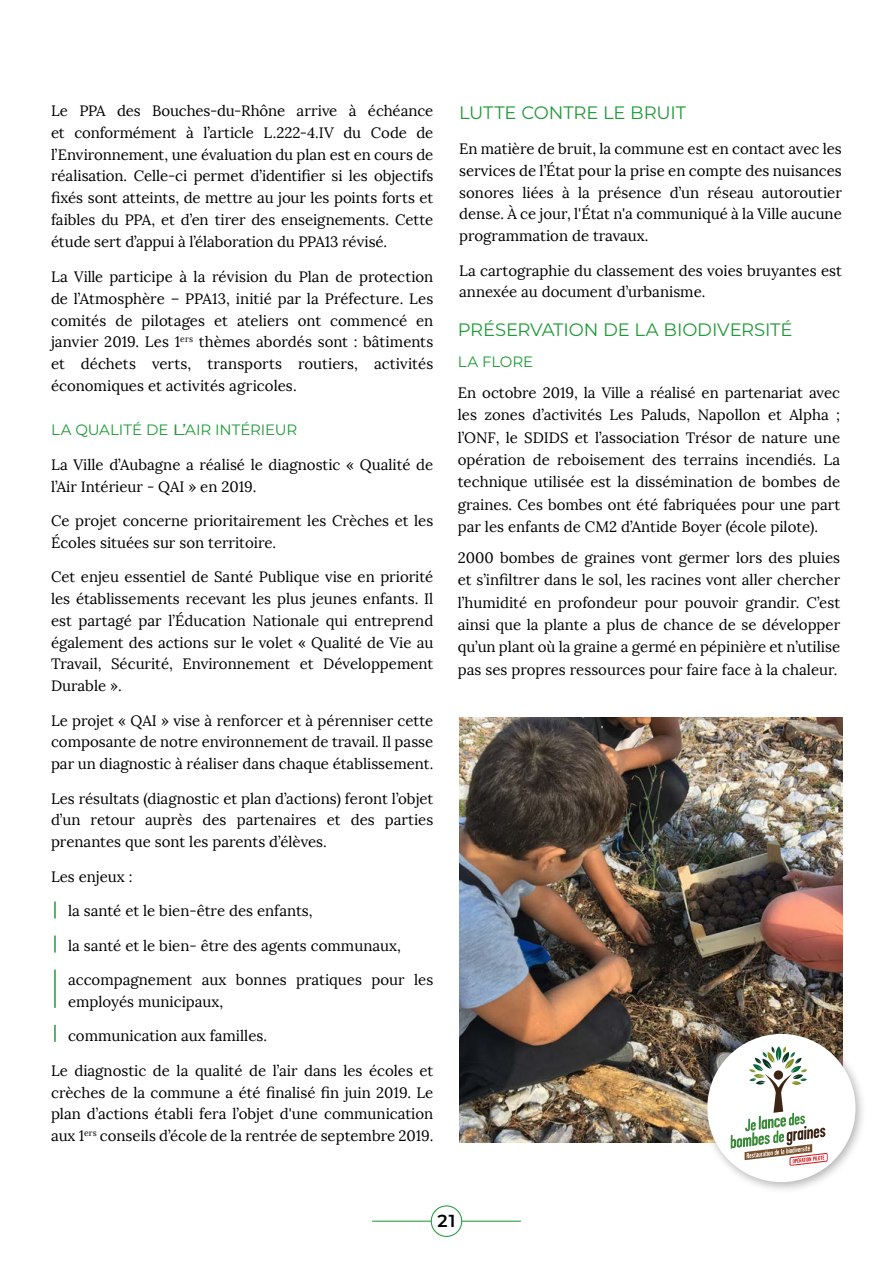
<style>
.page{position:relative;width:893px;height:1263px;background:#fff}
.page>*{position:absolute;margin:0;border:0;box-sizing:border-box;transform-origin:0 0}
.t1{font:18px "Montserrat";letter-spacing:-.01em;color:#209a38}
.t2{font:600 17.4px "Montserrat";color:#000}
.t3{font:15px/21.8px "Lora";color:#000;text-align:justify}
.t4{font:15px "Montserrat";color:#209a38}
</style>
<div class="page">
<svg style="left:54px;top:901px;width:2px;height:17px"></svg>
<svg style="left:54px;top:935px;width:2px;height:17px"></svg>
<svg style="left:54px;top:1025px;width:2px;height:17px"></svg>
<hr style="left:54px;top:969px;width:2px;height:39px;background:#209a38">
<hr style="left:372px;top:1221px;width:149px;height:1px;background:#209a38">
<div style="left:431px;top:1206px;width:31px;height:30px;background:#fff;border-radius:50%"></div>
<div style="left:431px;top:1205px;width:31px;height:32px;border:1px solid #209a38;border-radius:50%"></div>
<img style="left:459px;top:718px;width:383px;height:424px">
<div style="left:700px;top:1027px;width:167px;height:166px;background:#000;opacity:.3"></div>
<div style="left:707px;top:1034px;width:148px;height:148px;background:#fff;border-radius:50%"></div>
<svg style="left:730px;top:1046px;width:98px;height:120px"></svg>
<p class="t3" style="left:51px;top:100px;width:384px">Le PPA des Bouches-du-Rhône arrive à échéance et conformément à l’article L.222-4.IV du Code de l’Environnement, une évaluation du plan est en cours de réalisation. Celle-ci permet d’identifier si les objectifs fixés sont atteints, de mettre au jour les points forts et faibles du PPA, et d’en tirer des enseignements. Cette étude sert d’appui à l’élaboration du PPA13 révisé.</p>
<p class="t3" style="left:51px;top:266px;width:384px">La Ville participe à la révision du Plan de protection de l’Atmosphère – PPA13, initié par la Préfecture. Les comités de pilotages et ateliers ont commencé en janvier 2019. Les 1<sup>ers</sup> thèmes abordés sont : bâtiments et déchets verts, transports routiers, activités économiques et activités agricoles.</p>
<p class="t4" style="left:51px;top:420px;width:248px">LA QUALITÉ DE L’AIR INTÉRIEUR</p>
<p class="t3" style="left:51px;top:454px;width:384px">La Ville d’Aubagne a réalisé le diagnostic « Qualité de l’Air Intérieur - QAI » en 2019.</p>
<p class="t3" style="left:51px;top:510px;width:384px">Ce projet concerne prioritairement les Crèches et les<br>Écoles situées sur son territoire.</p>
<p class="t3" style="left:51px;top:566px;width:384px">Cet enjeu essentiel de Santé Publique vise en priorité les établissements recevant les plus jeunes enfants. Il est partagé par l’Éducation Nationale qui entreprend également des actions sur le volet « Qualité de Vie au Travail, Sécurité, Environnement et Développement Durable ».</p>
<p class="t3" style="left:51px;top:709px;width:384px">Le projet « QAI » vise à renforcer et à pérenniser cette composante de notre environnement de travail. Il passe par un diagnostic à réaliser dans chaque établissement.</p>
<p class="t3" style="left:51px;top:787px;width:384px">Les résultats (diagnostic et plan d’actions) feront l’objet d’un retour auprès des partenaires et des parties prenantes que sont les parents d’élèves.</p>
<p class="t3" style="left:51px;top:865px;width:83px">Les enjeux :</p>
<p class="t3" style="left:68px;top:900px;width:246px">la santé et le bien-être des enfants,</p>
<p class="t3" style="left:68px;top:934px;width:334px">la santé et le bien- être des agents communaux,</p>
<p class="t3" style="left:68px;top:969px;width:367px">accompagnement aux bonnes pratiques pour les employés municipaux,</p>
<p class="t3" style="left:68px;top:1025px;width:201px">communication aux familles.</p>
<p class="t3" style="left:51px;top:1060px;width:384px">Le diagnostic de la qualité de l’air dans les écoles et crèches de la commune a été finalisé fin juin 2019. Le plan d’actions établi fera l’objet d'une communication aux 1<sup>ers</sup> conseils d’école de la rentrée de septembre 2019.</p>
<p class="t1" style="left:459px;top:101px;width:228px">LUTTE CONTRE LE BRUIT</p>
<p class="t3" style="left:459px;top:138px;width:384px">En matière de bruit, la commune est en contact avec les services de l’État pour la prise en compte des nuisances sonores liées à la présence d’un réseau autoroutier dense. À ce jour, l'État n'a communiqué à la Ville aucune programmation de travaux.</p>
<p class="t3" style="left:459px;top:259px;width:384px">La cartographie du classement des voies bruyantes est annexée au document d’urbanisme.</p>
<p class="t1" style="left:458px;top:317px;width:336px">PRÉSERVATION DE LA BIODIVERSITÉ</p>
<p class="t4" style="left:458px;top:351px;width:77px">LA FLORE</p>
<p class="t3" style="left:458px;top:381px;width:384px;line-height:22.4px">En octobre 2019, la Ville a réalisé en partenariat avec les zones d’activités Les Paluds, Napollon et Alpha ; l’ONF, le SDIDS et l’association Trésor de nature une opération de reboisement des terrains incendiés. La technique utilisée est la dissémination de bombes de graines. Ces bombes ont été fabriquées pour une part par les enfants de CM2 d’Antide Boyer (école pilote).</p>
<p class="t3" style="left:458px;top:546px;width:384px;line-height:22.4px">2000 bombes de graines vont germer lors des pluies et s’infiltrer dans le sol, les racines vont aller chercher l’humidité en profondeur pour pouvoir grandir. C’est ainsi que la plante a plus de chance de se développer qu’un plant où la graine a germé en pépinière et n’utilise pas ses propres ressources pour faire face à la chaleur.</p>
<p class="t2" style="left:438px;top:1208px;width:19px">21</p>
</div>
